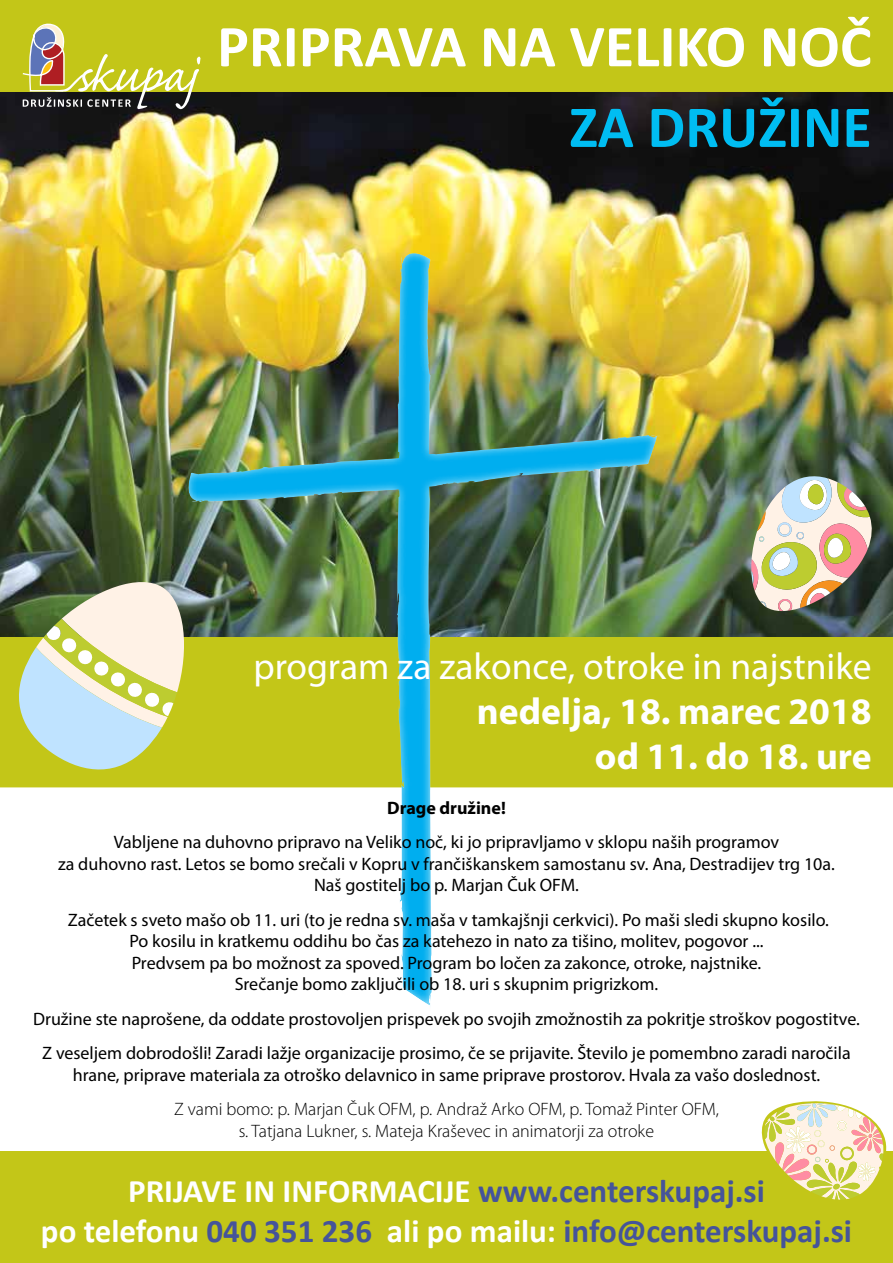
<style>
.page{position:relative;width:893px;height:1263px;background:#fff}
.page>*{position:absolute;margin:0;border:0;box-sizing:border-box;transform-origin:0 0}
.t1{font:700 60px "Calibri";color:#fff}
.t2{font:700 60px "Calibri";color:#00bdf2}
.t3{font:37.5px "Myriad Pro";color:#fff}
.t4{font:700 37.5px/45px "Myriad Pro";color:#fff;text-align:right}
.t5{font:700 33px/39.6px "Calibri";color:#45549a;text-align:center}
.t6{font:18px/21.6px "Myriad Pro";color:#000;text-align:center}
.t7{font:300 18px/21.6px "Myriad Pro";color:#000;text-align:center}
.t8{font:700 18px "Myriad Pro";color:#000}
.s1{color:#fff}
</style>
<div class="page">
<img style="left:0;top:91px;width:893px;height:546px">
<div style="left:0;top:637px;width:893px;height:150px;background:#c3c618"></div>
<div style="left:0;top:0;width:893px;height:91px;background:#c3c618"></div>
<div style="left:0;top:1151px;width:893px;height:112px;background:#c3c618"></div>
<svg style="left:21px;top:23px;width:180px;height:86px"></svg>
<img style="left:751px;top:474px;width:122px;height:137px">
<svg style="left:761px;top:1101px;width:125px;height:98px"></svg>
<img style="left:11px;top:251px;width:175px;height:537px">
<div style="left:186px;top:251px;width:476px;height:761px;background:#fff;opacity:.75"></div>
<h1 class="t1" style="left:217px;top:4px;width:656px">PRIPRAVA NA VELIKO NOČ</h1>
<h1 class="t2" style="left:569px;top:85px;width:304px">ZA DRUŽINE</h1>
<h2 class="t3" style="left:253px;top:644px;width:620px">program za zakonce, otroke in najstnike</h2>
<h2 class="t4" style="left:477px;top:688px;width:396px">nedelja, 18. marec 2018 od 11. do 18. ure</h2>
<p class="t8" style="left:387px;top:796px;width:120px">Drage družine!</p>
<p class="t6" style="left:58px;top:831px;width:778px">Vabljene na duhovno pripravo na Veliko noč, ki jo pripravljamo v sklopu naših programov<br>za duhovno rast. Letos se bomo srečali v Kopru v frančiškanskem samostanu sv. Ana, Destradijev trg 10a.<br>Naš gostitelj bo p. Marjan Čuk OFM.</p>
<p class="t6" style="left:68px;top:908px;width:763px">Začetek s sveto mašo ob 11. uri (to je redna sv. maša v tamkajšnji cerkvici). Po maši sledi skupno kosilo.<br>Po kosilu in kratkemu oddihu bo čas za katehezo in nato za tišino, molitev, pogovor ...<br>Predvsem pa bo možnost za spoved. Program bo ločen za zakonce, otroke, najstnike.<br>Srečanje bomo zaključili ob 18. uri s skupnim prigrizkom.</p>
<p class="t6" style="left:33px;top:1001px;width:828px;line-height:34.3px">Družine ste naprošene, da oddate prostovoljen prispevek po svojih zmožnostih za pokritje stroškov pogostitve.<br>Z veseljem dobrodošli! Zaradi lažje organizacije prosimo, če se prijavite. Število je pomembno zaradi naročila</p>
<p class="t6" style="left:73px;top:1064px;width:749px">hrane, priprave materiala za otroško delavnico in same priprave prostorov. Hvala za vašo doslednost.</p>
<p class="t7" style="left:174px;top:1098px;width:546px">Z vami bomo: p. Marjan Čuk OFM, p. Andraž Arko OFM, p. Tomaž Pinter OFM, s. Tatjana Lukner, s. Mateja Kraševec in animatorji za otroke</p>
<h3 class="t5" style="left:41px;top:1171px;width:813px"><span class="s1">PRIJAVE IN INFORMACIJE</span> www.centerskupaj.si<br><span class="s1">po telefonu</span> 040 351 236 <span class="s1">ali po mailu:</span> info@centerskupaj.si</h3>
</div>
